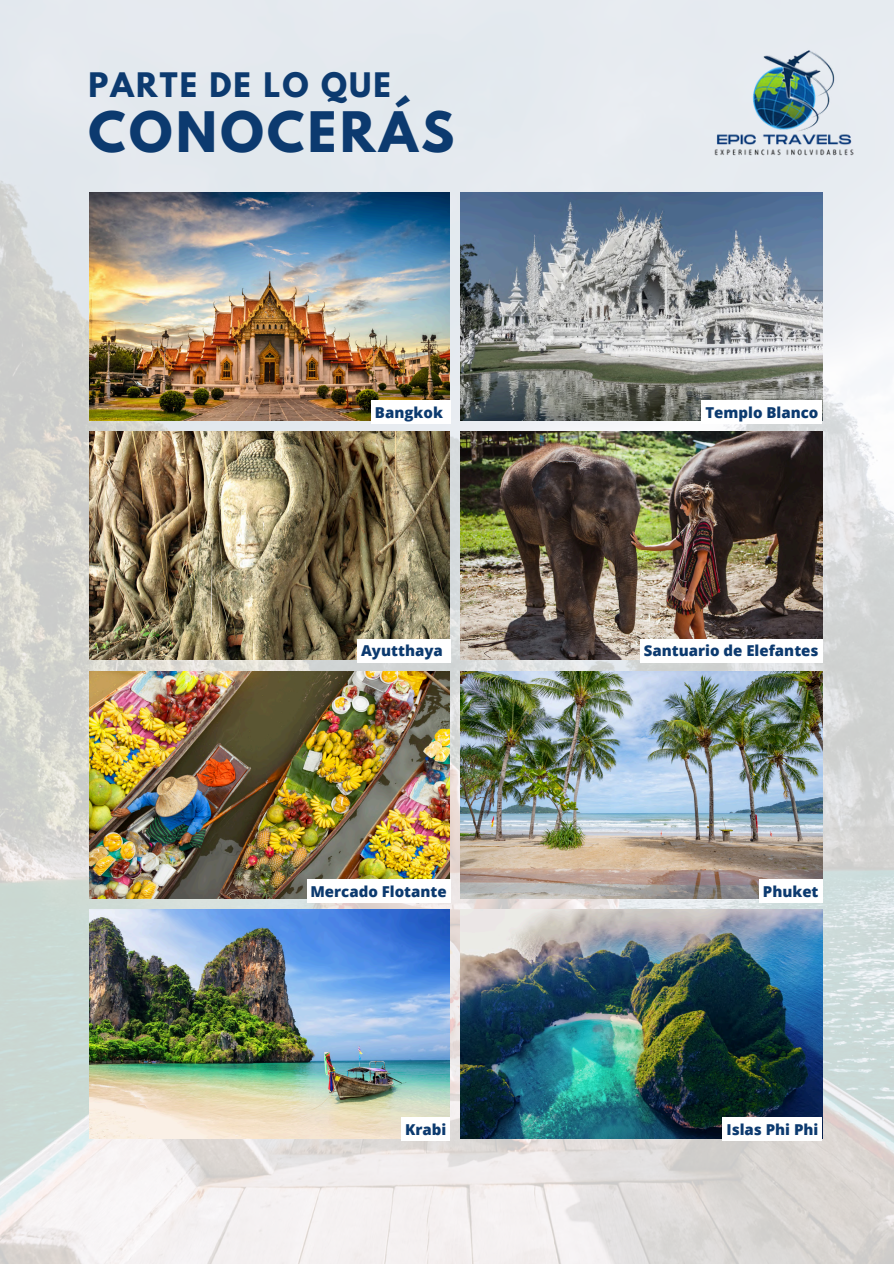
<style>
.page{position:relative;width:894px;height:1264px;background:#fff}
.page>*{position:absolute;margin:0;border:0;box-sizing:border-box;transform-origin:0 0}
.t1{font:700 49.35px "League Spartan";letter-spacing:.07em;color:#0c3a6f}
.t2{font:700 30px "League Spartan";letter-spacing:.07em;color:#0c3a6f}
.t3{font:800 15px "Open Sans";color:#0c3a6f}
</style>
<div class="page">
<img style="left:0;top:0;width:893px;height:1263px">
<img style="left:89px;top:193px;width:360px;height:227px">
<img style="left:461px;top:193px;width:361px;height:227px">
<img style="left:89px;top:431px;width:360px;height:228px">
<img style="left:461px;top:431px;width:361px;height:228px">
<img style="left:89px;top:671px;width:360px;height:227px">
<img style="left:461px;top:671px;width:361px;height:227px">
<img style="left:89px;top:909px;width:360px;height:229px">
<img style="left:461px;top:909px;width:361px;height:229px">
<img style="left:674px;top:0;width:219px;height:218px">
<div style="left:371px;top:400px;width:79px;height:24px;background:#fff"></div>
<div style="left:701px;top:400px;width:121px;height:24px;background:#fff"></div>
<div style="left:640px;top:638px;width:182px;height:24px;background:#fff"></div>
<div style="left:357px;top:638px;width:93px;height:24px;background:#fff"></div>
<div style="left:758px;top:879px;width:64px;height:24px;background:#fff"></div>
<div style="left:306px;top:879px;width:144px;height:24px;background:#fff"></div>
<div style="left:401px;top:1117px;width:49px;height:24px;background:#fff"></div>
<div style="left:722px;top:1117px;width:100px;height:24px;background:#fff"></div>
<p class="t2" style="left:89px;top:70px;width:303px">PARTE DE LO QUE</p>
<p class="t1" style="left:89px;top:107px;width:367px">CONOCERÁS</p>
<h1 class="t3" style="left:375px;top:402px;width:69px">Bangkok</h1>
<p class="t3" style="left:705px;top:402px;width:115px">Templo Blanco</p>
<p class="t3" style="left:361px;top:640px;width:83px">Ayutthaya</p>
<p class="t3" style="left:643px;top:640px;width:176px">Santuario de Elefantes</p>
<p class="t3" style="left:310px;top:880px;width:138px">Mercado Flotante</p>
<p class="t3" style="left:762px;top:880px;width:57px">Phuket</p>
<p class="t3" style="left:405px;top:1118px;width:43px">Krabi</p>
<p class="t3" style="left:726px;top:1118px;width:93px">Islas Phi Phi</p>
</div>
